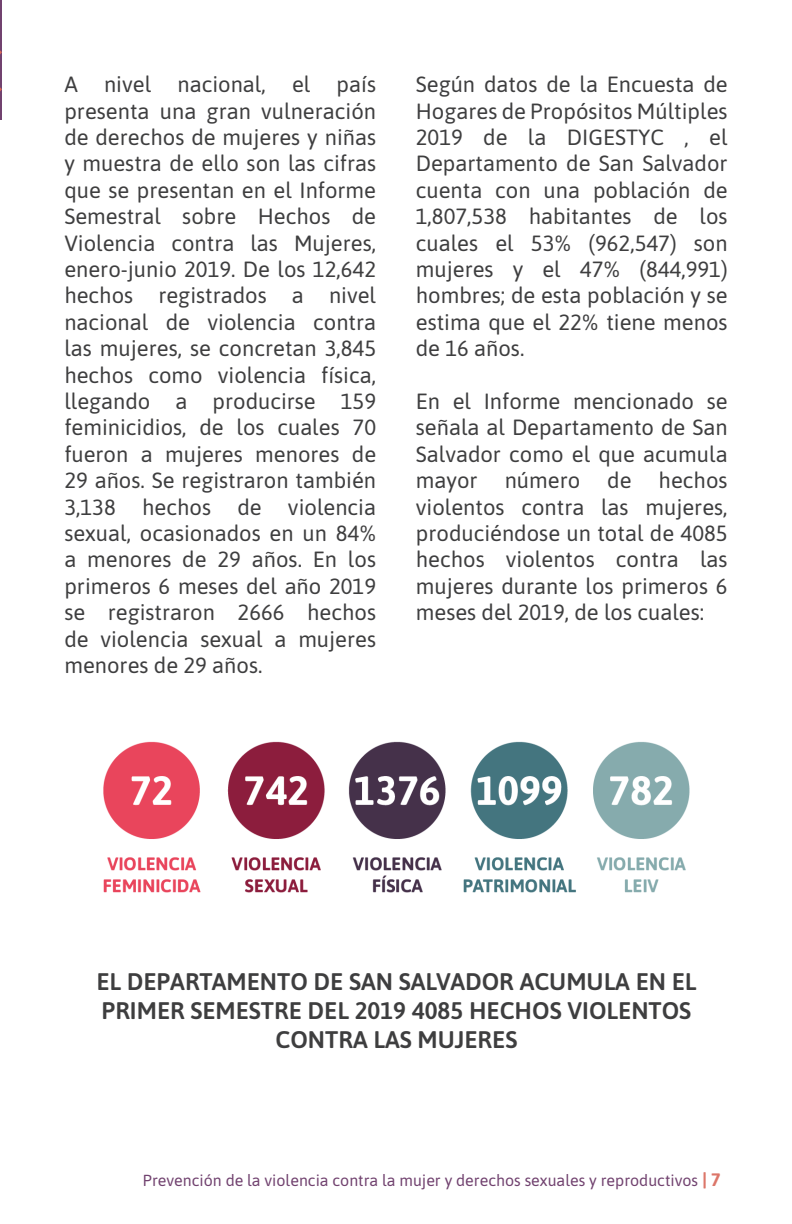
<style>
.page{position:relative;width:792px;height:1224px;background:#fff}
.page>*{position:absolute;margin:0;border:0;box-sizing:border-box;transform-origin:0 0}
.t1{font:600 24px/28.8px "Asap";color:#3e3e3f;text-align:center}
.t2{font:22px/26.4px "Asap";color:#3e3e3f;text-align:justify}
.t3{font:16px "Asap";color:#71426f}
.s1{font-weight:700;font-size:18px;color:#dc7669}
</style>
<div class="page">
<hr style="left:0;top:0;width:2px;height:120px;background:#71426f">
<img style="left:103px;top:741px;width:587px;height:152px">
<svg style="left:0;top:50px;width:2px;height:42px"></svg>
<p class="t2" style="left:64px;top:70px;width:313px">A nivel nacional, el país presenta una gran vulneración de derechos de mujeres y niñas y muestra de ello son las cifras que se presentan en el Informe Semestral sobre Hechos de Violencia contra las Mujeres, enero-junio 2019. De los 12,642 hechos registrados a nivel nacional de violencia contra las mujeres, se concretan 3,845 hechos como violencia física, llegando a producirse 159 feminicidios, de los cuales 70 fueron a mujeres menores de 29 años. Se registraron también 3,138 hechos de violencia sexual, ocasionados en un 84% a menores de 29 años. En los primeros 6 meses del año 2019 se registraron 2666 hechos de violencia sexual a mujeres menores de 29 años.</p>
<p class="t2" style="left:416px;top:70px;width:313px">Según datos de la Encuesta de Hogares de Propósitos Múltiples 2019 de la DIGESTYC , el Departamento de San Salvador cuenta con una población de 1,807,538 habitantes de los cuales el 53% (962,547) son mujeres y el 47% (844,991) hombres; de esta población y se estima que el 22% tiene menos de 16 años.</p>
<p class="t2" style="left:416px;top:387px;width:313px">En el Informe mencionado se señala al Departamento de San Salvador como el que acumula mayor número de hechos violentos contra las mujeres, produciéndose un total de 4085 hechos violentos contra las mujeres durante los primeros 6 meses del 2019, de los cuales:</p>
<p class="t1" style="left:96px;top:966px;width:602px">EL DEPARTAMENTO DE SAN SALVADOR ACUMULA EN EL<br>PRIMER SEMESTRE DEL 2019 4085 HECHOS VIOLENTOS<br>CONTRA LAS MUJERES</p>
<p class="t3" style="left:143px;top:1169px;width:579px">Prevención de la violencia contra la mujer y derechos sexuales y reproductivos <span class="s1">| 7</span></p>
</div>
